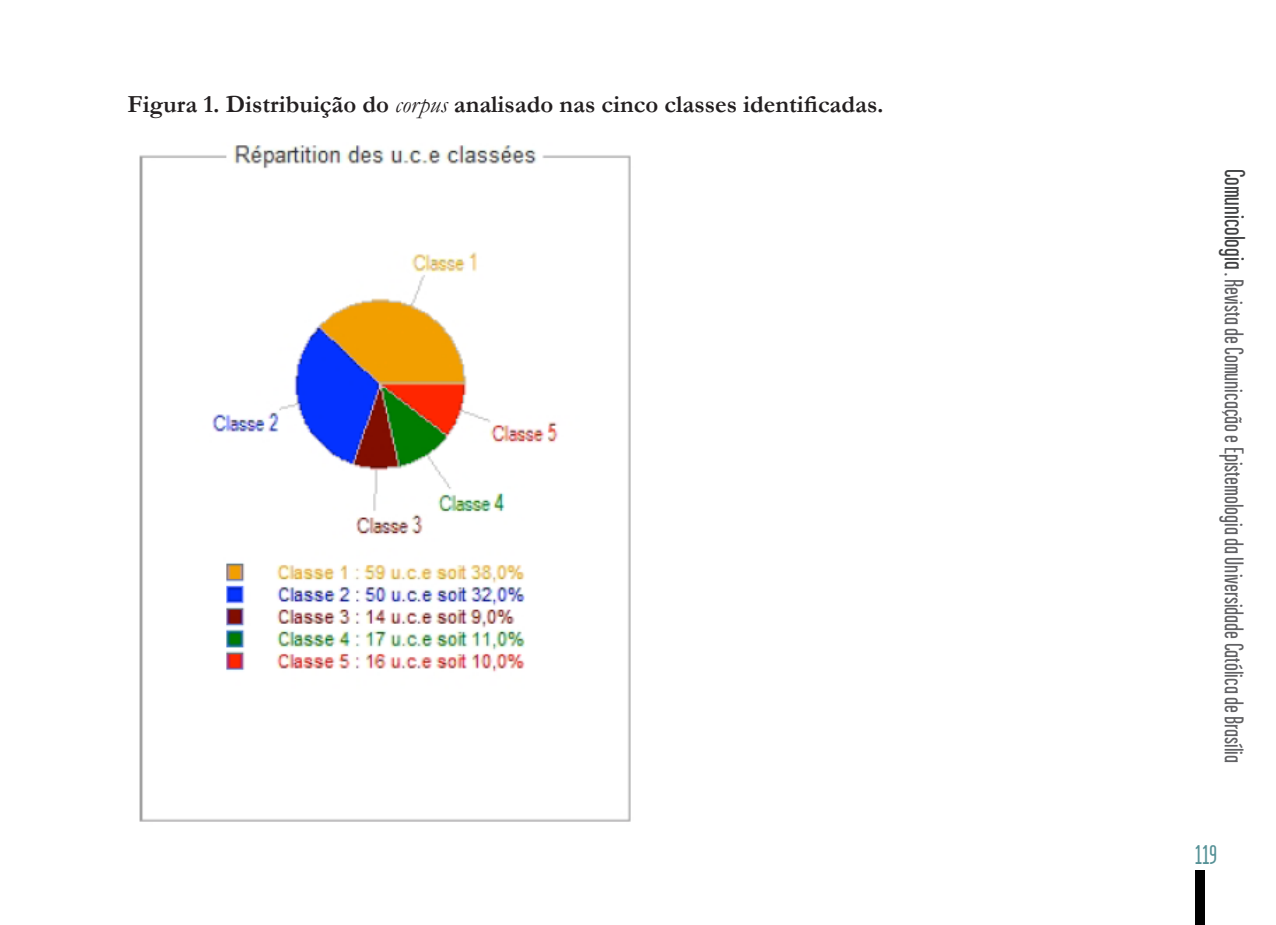
<style>
.page{position:relative;width:1276px;height:925px;background:#fff}
.page>*{position:absolute;margin:0;border:0;box-sizing:border-box;transform-origin:0 0}
.t1{font:27px "Garage Gothic";color:#616164}
.t2{font:27px "Garage Gothic";color:#559196}
.TEXTO_CORRIDO{font:700 24.75px "Garamond";color:#231f20}
.s1{font-weight:400;font-style:italic}
.s2{font-size:29.25px;color:#414243}
</style>
<div class="page">
<div style="left:1195px;top:870px;width:9px;height:55px;background:#000"></div>
<img style="left:139px;top:145px;width:492px;height:677px">
<p class="TEXTO_CORRIDO" style="left:128px;top:89px;width:757px">Figura 1. Distribuição do <span class="s1">corpus</span> analisado nas cinco classes identificadas.</p>
<p class="t1" style="left:1248px;top:169px;width:595px;rotate:90deg"><span class="s2">Comunicologia</span> . Revista de Comunicação e Epistemologia da Universidade Católica de Brasília</p>
<p class="t2" style="left:1195px;top:840px;width:23px">119</p>
</div>
